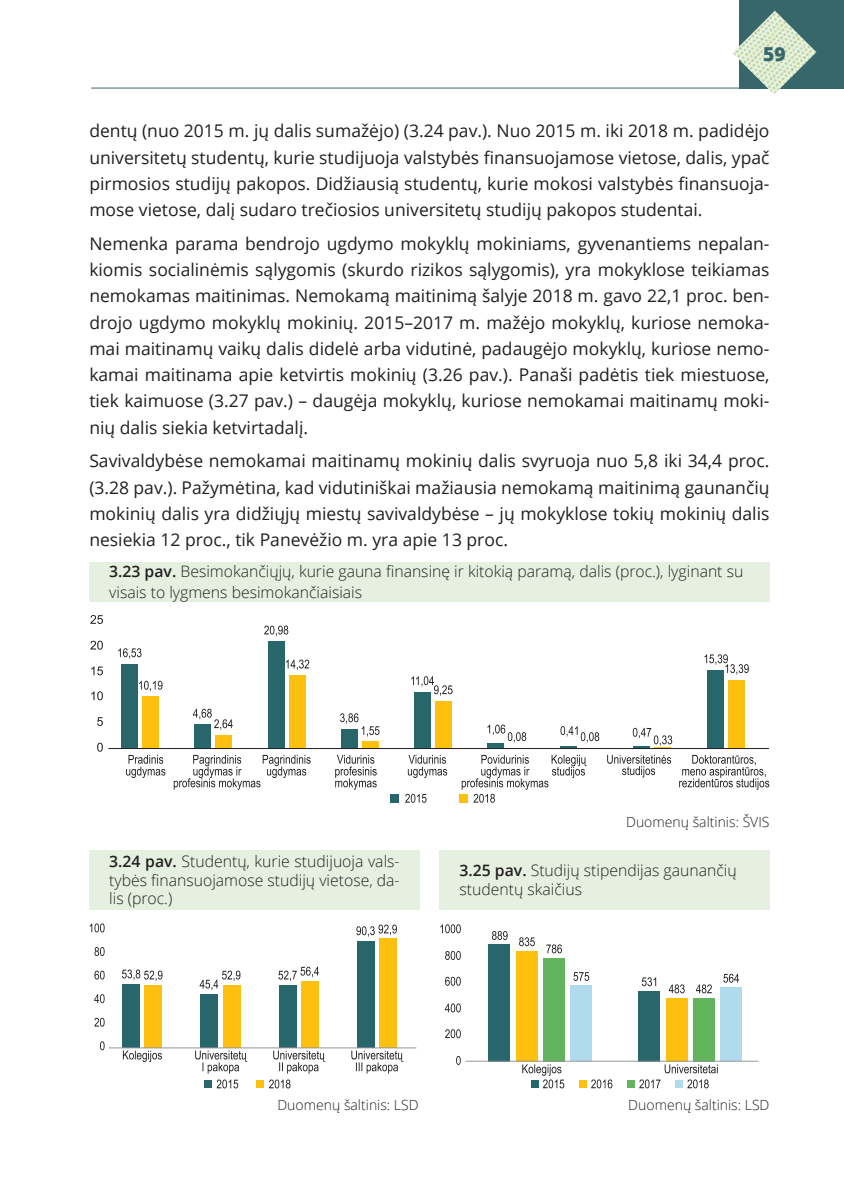
<style>
.page{position:relative;width:844px;height:1191px;background:#fff}
.page>*{position:absolute;margin:0;border:0;box-sizing:border-box;transform-origin:0 0}
.t1{font:800 19.25px "Open Sans";color:#38676b}
.t2{font:17.5px/26.2px "Open Sans";color:#231f20;text-align:justify}
.t3{font:300 15.75px/18.9px "Open Sans";color:#231f20}
.t4{font:300 14px "Open Sans";color:#231f20}
.s1{font-weight:600}
</style>
<div class="page">
<hr style="left:91px;top:88px;width:752px;height:1px;background:#38676b">
<div style="left:739px;top:0;width:104px;height:88px;background:#38676b"></div>
<img style="left:732px;top:11px;width:84px;height:83px">
<div style="left:89px;top:562px;width:680px;height:39px;background:#e5f0e1"></div>
<div style="left:121px;top:664px;width:16px;height:84px;background:#27666b"></div>
<div style="left:194px;top:724px;width:16px;height:24px;background:#27666b"></div>
<div style="left:268px;top:641px;width:16px;height:107px;background:#27666b"></div>
<div style="left:341px;top:729px;width:16px;height:19px;background:#27666b"></div>
<div style="left:414px;top:692px;width:16px;height:56px;background:#27666b"></div>
<div style="left:707px;top:670px;width:16px;height:78px;background:#27666b"></div>
<div style="left:142px;top:696px;width:16px;height:52px;background:#fec00f"></div>
<div style="left:215px;top:735px;width:16px;height:13px;background:#fec00f"></div>
<div style="left:289px;top:675px;width:16px;height:73px;background:#fec00f"></div>
<div style="left:362px;top:741px;width:16px;height:7px;background:#fec00f"></div>
<div style="left:435px;top:701px;width:16px;height:47px;background:#fec00f"></div>
<div style="left:728px;top:680px;width:16px;height:68px;background:#fec00f"></div>
<hr style="left:109px;top:748px;width:659px;height:1px;background:#231f20">
<div style="left:390px;top:794px;width:9px;height:8px;background:#27666b"></div>
<div style="left:458px;top:794px;width:9px;height:8px;background:#fec00f"></div>
<svg style="left:118px;top:648px;width:23px;height:11px"></svg>
<svg style="left:264px;top:625px;width:24px;height:11px"></svg>
<svg style="left:560px;top:726px;width:39px;height:22px"></svg>
<svg style="left:632px;top:728px;width:40px;height:20px"></svg>
<svg style="left:139px;top:681px;width:23px;height:10px"></svg>
<svg style="left:193px;top:708px;width:40px;height:22px"></svg>
<svg style="left:286px;top:659px;width:23px;height:11px"></svg>
<svg style="left:340px;top:713px;width:39px;height:23px"></svg>
<svg style="left:411px;top:676px;width:41px;height:20px"></svg>
<svg style="left:704px;top:654px;width:44px;height:20px"></svg>
<svg style="left:97px;top:742px;width:6px;height:9px"></svg>
<svg style="left:97px;top:717px;width:6px;height:9px"></svg>
<svg style="left:91px;top:691px;width:12px;height:9px"></svg>
<svg style="left:91px;top:666px;width:12px;height:9px"></svg>
<svg style="left:90px;top:640px;width:13px;height:9px"></svg>
<svg style="left:90px;top:615px;width:13px;height:9px"></svg>
<svg style="left:126px;top:755px;width:39px;height:23px"></svg>
<svg style="left:174px;top:755px;width:136px;height:35px"></svg>
<svg style="left:335px;top:755px;width:41px;height:35px"></svg>
<svg style="left:408px;top:755px;width:39px;height:23px"></svg>
<svg style="left:607px;top:755px;width:64px;height:22px"></svg>
<svg style="left:679px;top:755px;width:90px;height:35px"></svg>
<svg style="left:405px;top:794px;width:21px;height:8px"></svg>
<svg style="left:487px;top:724px;width:39px;height:24px"></svg>
<svg style="left:461px;top:755px;width:125px;height:47px"></svg>
<div style="left:89px;top:849px;width:330px;height:60px;background:#e5f0e1"></div>
<div style="left:439px;top:849px;width:330px;height:60px;background:#e5f0e1"></div>
<div style="left:122px;top:984px;width:18px;height:64px;background:#27666b"></div>
<div style="left:200px;top:994px;width:18px;height:54px;background:#27666b"></div>
<div style="left:279px;top:985px;width:17px;height:63px;background:#27666b"></div>
<div style="left:357px;top:941px;width:17px;height:107px;background:#27666b"></div>
<div style="left:144px;top:985px;width:18px;height:63px;background:#fec00f"></div>
<div style="left:223px;top:985px;width:17px;height:63px;background:#fec00f"></div>
<div style="left:301px;top:981px;width:17px;height:67px;background:#fec00f"></div>
<div style="left:379px;top:938px;width:17px;height:110px;background:#fec00f"></div>
<hr style="left:109px;top:1047px;width:307px;height:1px;background:#939598">
<svg style="left:122px;top:969px;width:40px;height:12px"></svg>
<svg style="left:199px;top:970px;width:41px;height:20px"></svg>
<svg style="left:278px;top:966px;width:41px;height:15px"></svg>
<svg style="left:356px;top:924px;width:41px;height:12px"></svg>
<svg style="left:100px;top:1041px;width:5px;height:9px"></svg>
<svg style="left:94px;top:1017px;width:11px;height:9px"></svg>
<svg style="left:94px;top:994px;width:11px;height:9px"></svg>
<svg style="left:94px;top:970px;width:11px;height:9px"></svg>
<svg style="left:94px;top:947px;width:11px;height:9px"></svg>
<svg style="left:90px;top:923px;width:15px;height:9px"></svg>
<svg style="left:123px;top:1050px;width:39px;height:12px"></svg>
<svg style="left:195px;top:1050px;width:52px;height:23px"></svg>
<svg style="left:273px;top:1050px;width:52px;height:23px"></svg>
<svg style="left:351px;top:1050px;width:52px;height:23px"></svg>
<div style="left:204px;top:1080px;width:8px;height:8px;background:#27666b"></div>
<svg style="left:216px;top:1079px;width:22px;height:9px"></svg>
<div style="left:256px;top:1080px;width:8px;height:8px;background:#fec00f"></div>
<svg style="left:269px;top:1079px;width:21px;height:9px"></svg>
<div style="left:488px;top:943px;width:21px;height:118px;background:#27666b"></div>
<div style="left:638px;top:991px;width:21px;height:70px;background:#27666b"></div>
<div style="left:516px;top:951px;width:21px;height:110px;background:#fec00f"></div>
<div style="left:665px;top:998px;width:22px;height:63px;background:#fec00f"></div>
<div style="left:543px;top:958px;width:22px;height:103px;background:#62b45d"></div>
<div style="left:693px;top:998px;width:21px;height:63px;background:#62b45d"></div>
<div style="left:570px;top:985px;width:22px;height:76px;background:#b0daee"></div>
<div style="left:720px;top:987px;width:22px;height:74px;background:#b0daee"></div>
<hr style="left:466px;top:1060px;width:291px;height:1px;background:#939598">
<svg style="left:492px;top:931px;width:15px;height:9px"></svg>
<svg style="left:642px;top:977px;width:14px;height:9px"></svg>
<svg style="left:519px;top:937px;width:15px;height:9px"></svg>
<svg style="left:668px;top:984px;width:16px;height:9px"></svg>
<svg style="left:546px;top:944px;width:15px;height:9px"></svg>
<svg style="left:695px;top:984px;width:16px;height:9px"></svg>
<svg style="left:573px;top:972px;width:16px;height:9px"></svg>
<svg style="left:723px;top:973px;width:15px;height:9px"></svg>
<svg style="left:456px;top:1056px;width:4px;height:9px"></svg>
<svg style="left:445px;top:1029px;width:15px;height:9px"></svg>
<svg style="left:445px;top:1003px;width:15px;height:9px"></svg>
<svg style="left:445px;top:976px;width:15px;height:9px"></svg>
<svg style="left:445px;top:951px;width:15px;height:9px"></svg>
<svg style="left:440px;top:924px;width:20px;height:9px"></svg>
<svg style="left:664px;top:1064px;width:53px;height:9px"></svg>
<svg style="left:522px;top:1064px;width:42px;height:24px"></svg>
<div style="left:579px;top:1080px;width:7px;height:7px;background:#fec00f"></div>
<svg style="left:591px;top:1079px;width:21px;height:9px"></svg>
<div style="left:627px;top:1080px;width:7px;height:7px;background:#62b45d"></div>
<svg style="left:639px;top:1079px;width:21px;height:9px"></svg>
<div style="left:675px;top:1080px;width:7px;height:7px;background:#b0daee"></div>
<svg style="left:687px;top:1079px;width:21px;height:9px"></svg>
<p class="t1" style="left:763px;top:39px;width:24px">59</p>
<p class="t2" style="left:89px;top:117px;width:681px">dentų (nuo 2015 m. jų dalis sumažėjo) (3.24 pav.). Nuo 2015 m. iki 2018 m. padidėjo universitetų studentų, kurie studijuoja valstybės finansuojamose vietose, dalis, ypač pirmosios studijų pakopos. Didžiausią studentų, kurie mokosi valstybės finansuoja&shy;mose vietose, dalį sudaro trečiosios universitetų studijų pakopos studentai.</p>
<p class="t2" style="left:89px;top:230px;width:681px">Nemenka parama bendrojo ugdymo mokyklų mokiniams, gyvenantiems nepalan&shy;kiomis socialinėmis sąlygomis (skurdo rizikos sąlygomis), yra mokyklose teikiamas nemokamas maitinimas. Nemokamą maitinimą šalyje 2018 m. gavo 22,1 proc. ben&shy;drojo ugdymo mokyklų mokinių. 2015–2017 m. mažėjo mokyklų, kuriose nemoka&shy;mai maitinamų vaikų dalis didelė arba vidutinė, padaugėjo mokyklų, kuriose nemo&shy;kamai maitinama apie ketvirtis mokinių (3.26 pav.). Panaši padėtis tiek miestuose, tiek kaimuose (3.27 pav.) – daugėja mokyklų, kuriose nemokamai maitinamų moki&shy;nių dalis siekia ketvirtadalį.</p>
<p class="t2" style="left:89px;top:447px;width:681px">Savivaldybėse nemokamai maitinamų mokinių dalis svyruoja nuo 5,8 iki 34,4 proc. (3.28 pav.). Pažymėtina, kad vidutiniškai mažiausia nemokamą maitinimą gaunančių mokinių dalis yra didžiųjų miestų savivaldybėse – jų mokyklose tokių mokinių dalis nesiekia 12 proc., tik Panevėžio m. yra apie 13 proc.</p>
<p class="t3" style="left:109px;top:560px;width:635px;line-height:21px"><span class="s1">3.23 pav.</span> Besimokančiųjų, kurie gauna finansinę ir kitokią paramą, dalis (proc.), lyginant su visais to lygmens besimokančiaisiais</p>
<p class="t4" style="left:626px;top:812px;width:145px">Duomenų šaltinis: ŠVIS</p>
<p class="t3" style="left:109px;top:851px;width:292px;text-align:justify"><span class="s1">3.24 pav.</span> Studentų, kurie studijuoja vals&shy;tybės finansuojamose studijų vietose, da&shy;lis (proc.)</p>
<p class="t3" style="left:459px;top:860px;width:279px"><span class="s1">3.25 pav.</span> Studijų stipendijas gaunančių studentų skaičius</p>
<p class="t4" style="left:277px;top:1095px;width:143px">Duomenų šaltinis: LSD</p>
<p class="t4" style="left:628px;top:1095px;width:143px">Duomenų šaltinis: LSD</p>
</div>
